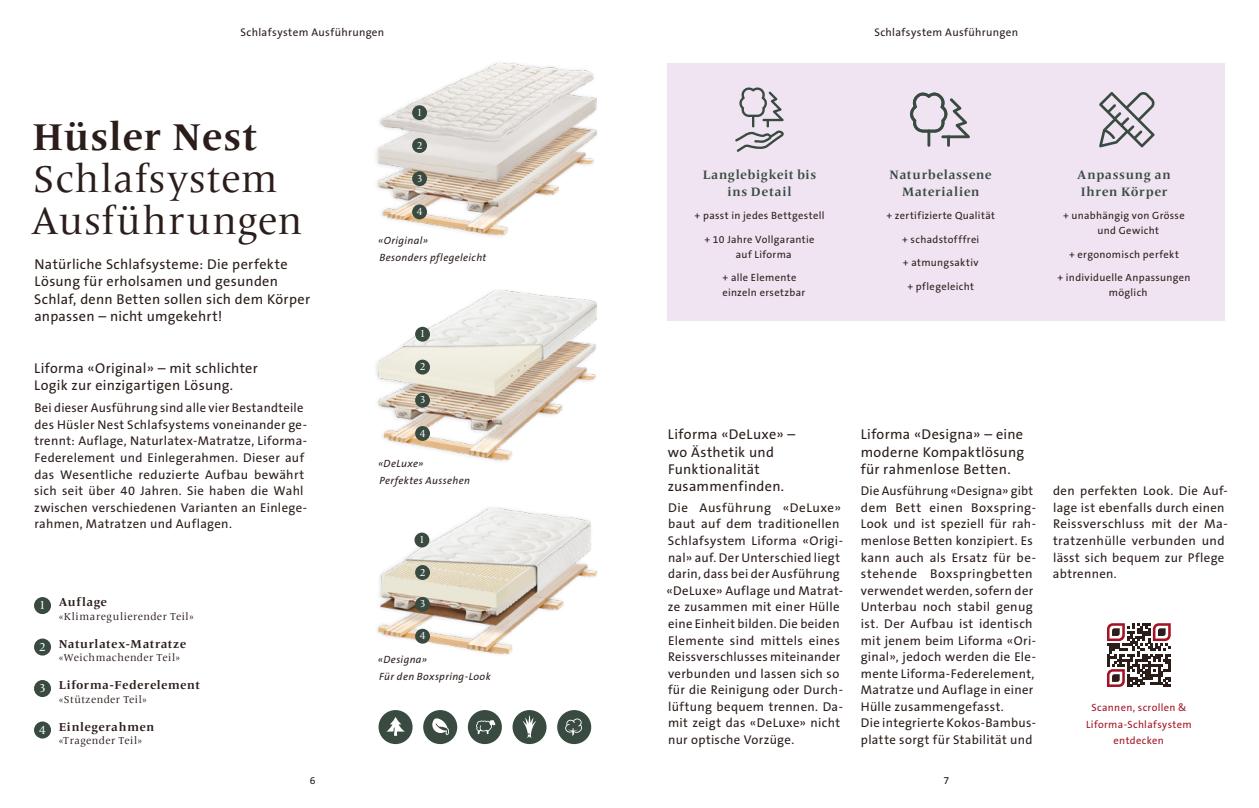
<style>
.page{position:relative;width:1259px;height:808px;background:#fff}
.page>*{position:absolute;margin:0;border:0;box-sizing:border-box;transform-origin:0 0}
.t1{font:39px/42px "Frutiger Serif LT Pro";letter-spacing:.025em;color:#2a1d1a}
.t2{font:700 39px "Frutiger Serif LT Pro";letter-spacing:.015em;color:#2a1d1a}
.t3{font:14.25px/17.2px "The Sans B W5 Plain";letter-spacing:.02em;color:#2a1d1a}
.t4{font:12.75px/16.6px "The Sans B W5 Plain";letter-spacing:.025em;color:#2a1d1a}
.t5{font:700 12.75px/16.5px "Frutiger Serif LT Pro";letter-spacing:.045em;color:#394b41;text-align:center}
.t6{font:700 12px "Frutiger Serif LT Pro";letter-spacing:.04em;color:#2a1d1a}
.t7{font:12px "Frutiger Serif LT Pro";color:#fff}
.t8{font:11.1px "The Sans B W5 Plain";letter-spacing:.03em;color:#2a1d1a}
.t9{font:10.5px/15px "The Sans B W5 Plain";letter-spacing:.035em;color:#2a1d1a}
.t10{font:italic 10.5px/16.5px "The Sans B W5 Plain";letter-spacing:.035em;color:#2a1d1a}
.t11{font:10.5px "Frutiger Serif LT Pro";letter-spacing:.035em;color:#2a1d1a}
.t12{font:10.5px/16.5px "The Sans B W5 Plain";letter-spacing:.035em;color:#a41223;text-align:center}
.t13{font:10.5px "Frutiger Serif LT Pro";color:#fff}
.s1{font-weight:400;color:#fff}
</style>
<div class="page">
<img style="left:379px;top:64px;width:218px;height:170px">
<div style="left:412px;top:105px;width:15px;height:15px;background:#394b41;border-radius:50%"></div>
<div style="left:412px;top:138px;width:15px;height:15px;background:#394b41;border-radius:50%"></div>
<div style="left:412px;top:171px;width:15px;height:15px;background:#394b41;border-radius:50%"></div>
<div style="left:412px;top:204px;width:15px;height:15px;background:#394b41;border-radius:50%"></div>
<img style="left:379px;top:509px;width:218px;height:144px">
<div style="left:414px;top:533px;width:15px;height:14px;background:#394b41;border-radius:50%"></div>
<div style="left:415px;top:565px;width:15px;height:15px;background:#394b41;border-radius:50%"></div>
<div style="left:415px;top:597px;width:15px;height:15px;background:#394b41;border-radius:50%"></div>
<div style="left:415px;top:629px;width:15px;height:15px;background:#394b41;border-radius:50%"></div>
<img style="left:379px;top:291px;width:217px;height:168px">
<div style="left:415px;top:327px;width:15px;height:15px;background:#394b41;border-radius:50%"></div>
<div style="left:415px;top:360px;width:15px;height:14px;background:#394b41;border-radius:50%"></div>
<div style="left:415px;top:393px;width:15px;height:15px;background:#394b41;border-radius:50%"></div>
<div style="left:415px;top:426px;width:15px;height:15px;background:#394b41;border-radius:50%"></div>
<div style="left:557px;top:710px;width:34px;height:34px;background:#394b41;border-radius:50%"></div>
<svg style="left:565px;top:718px;width:17px;height:18px"></svg>
<div style="left:468px;top:710px;width:34px;height:34px;background:#394b41;border-radius:50%"></div>
<svg style="left:476px;top:720px;width:19px;height:14px"></svg>
<div style="left:423px;top:710px;width:34px;height:34px;background:#394b41;border-radius:50%"></div>
<svg style="left:432px;top:718px;width:17px;height:17px"></svg>
<div style="left:378px;top:710px;width:34px;height:34px;background:#394b41;border-radius:50%"></div>
<svg style="left:386px;top:717px;width:19px;height:19px"></svg>
<div style="left:512px;top:710px;width:34px;height:34px;background:#394b41;border-radius:50%"></div>
<svg style="left:522px;top:715px;width:14px;height:23px"></svg>
<div style="left:34px;top:597px;width:17px;height:17px;background:#394b41;border-radius:50%"></div>
<div style="left:34px;top:680px;width:17px;height:17px;background:#394b41;border-radius:50%"></div>
<div style="left:34px;top:638px;width:17px;height:17px;background:#394b41;border-radius:50%"></div>
<div style="left:34px;top:721px;width:17px;height:17px;background:#394b41;border-radius:50%"></div>
<div style="left:668px;top:63px;width:557px;height:258px;background:#f0e4f2"></div>
<svg style="left:735px;top:87px;width:49px;height:65px"></svg>
<svg style="left:910px;top:93px;width:60px;height:54px"></svg>
<svg style="left:1099px;top:92px;width:55px;height:55px"></svg>
<svg style="left:1107px;top:623px;width:63px;height:64px"></svg>
<p class="t8" style="left:241px;top:25px;width:145px">Schlafsystem Ausführungen</p>
<p class="t8" style="left:874px;top:25px;width:145px">Schlafsystem Ausführungen</p>
<h1 class="t2" style="left:33px;top:114px;width:226px">Hüsler Nest</h1>
<h1 class="t1" style="left:31px;top:158px;width:273px">Schlafsystem<br>Ausführungen</h1>
<p class="t3" style="left:34px;top:256px;width:277px">Natürliche Schlafsysteme: Die perfekte Lösung für erholsamen und gesunden Schlaf, denn Betten sollen sich dem Körper anpassen – nicht umgekehrt!</p>
<p class="t3" style="left:34px;top:360px;width:225px">Liforma «Original» – mit schlichter<br>Logik zur einzigartigen Lösung.</p>
<p class="t4" style="left:34px;top:400px;width:274px">Bei dieser Ausführung sind alle vier Bestandteile des Hüsler Nest Schlafsystems voneinander ge&shy;trennt: Auflage, Naturlatex-Matratze, Liforma-Federelement und Einlegerahmen. Dieser auf das Wesentliche reduzierte Aufbau bewährt sich seit über 40 Jahren. Sie haben die Wahl zwischen verschiedenen Varianten an Einlege&shy;rahmen, Matratzen und Auflagen.</p>
<p class="t6" style="left:39px;top:595px;width:69px"><span class="s1">1</span> Auflage</p>
<p class="t11" style="left:59px;top:610px;width:137px">«Klimaregulierender Teil»</p>
<p class="t6" style="left:39px;top:636px;width:148px"><span class="s1">2</span> Naturlatex-Matratze</p>
<p class="t11" style="left:59px;top:651px;width:123px">«Weichmachender Teil»</p>
<p class="t6" style="left:39px;top:678px;width:162px"><span class="s1">3</span> Liforma-Federelement</p>
<p class="t11" style="left:59px;top:693px;width:90px">«Stützender Teil»</p>
<p class="t7" style="left:39px;top:722px;width:8px">4</p>
<p class="t6" style="left:59px;top:719px;width:97px">Einlegerahmen</p>
<p class="t11" style="left:59px;top:734px;width:85px">«Tragender Teil»</p>
<p class="t13" style="left:417px;top:106px;width:7px">1</p>
<p class="t13" style="left:417px;top:139px;width:7px">2</p>
<p class="t13" style="left:417px;top:172px;width:7px">3</p>
<p class="t13" style="left:417px;top:205px;width:7px">4</p>
<p class="t10" style="left:378px;top:233px;width:110px">«Original»<br>Besonders pflegeleicht</p>
<p class="t13" style="left:420px;top:328px;width:7px">1</p>
<p class="t13" style="left:420px;top:360px;width:7px">2</p>
<p class="t13" style="left:420px;top:394px;width:7px">3</p>
<p class="t13" style="left:420px;top:427px;width:7px">4</p>
<p class="t10" style="left:378px;top:456px;width:94px">«DeLuxe»<br>Perfektes Aussehen</p>
<p class="t13" style="left:419px;top:533px;width:7px">1</p>
<p class="t13" style="left:420px;top:566px;width:7px">2</p>
<p class="t13" style="left:420px;top:598px;width:7px">3</p>
<p class="t13" style="left:420px;top:629px;width:7px">4</p>
<p class="t10" style="left:378px;top:652px;width:114px">«Designa»<br>Für den Boxspring-Look</p>
<p class="t5" style="left:702px;top:167px;width:115px">Langlebigkeit bis ins Detail</p>
<p class="t9" style="left:694px;top:208px;width:131px">+ passt in jedes Bettgestell</p>
<p class="t9" style="left:736px;top:232px;width:80px;text-indent:-31px">+ 10 Jahre Vollgarantie auf Liforma</p>
<p class="t9" style="left:722px;top:270px;width:84px">+ alle Elemente einzeln ersetzbar</p>
<p class="t5" style="left:889px;top:167px;width:104px">Naturbelassene<br>Materialien</p>
<p class="t9" style="left:886px;top:208px;width:110px">+ zertifizierte Qualität</p>
<p class="t9" style="left:902px;top:232px;width:79px">+ schadstofffrei</p>
<p class="t9" style="left:903px;top:255px;width:77px">+ atmungsaktiv</p>
<p class="t9" style="left:907px;top:279px;width:68px">+ pflegeleicht</p>
<p class="t3" style="left:667px;top:426px;width:129px">Liforma «DeLuxe» – wo Ästhetik und<br>Funktionalität zusammenfinden.</p>
<p class="t4" style="left:666px;top:499px;width:178px">Die Ausführung «DeLuxe» baut auf dem traditionellen<br>Schlafsystem Liforma «Origi&shy;nal» auf. Der Unterschied liegt darin, dass bei der Ausführung «DeLuxe» Auflage und Matrat&shy;ze zusammen mit einer Hülle eine Einheit bilden. Die beiden<br>Elemente sind mittels eines<br>Reissverschlusses miteinander verbunden und lassen sich so für die Reinigung oder Durch&shy;lüftung bequem trennen. Da&shy;mit zeigt das «DeLuxe» nicht nur optische Vorzüge.</p>
<p class="t3" style="left:860px;top:426px;width:165px;text-align:justify">Liforma «Designa» – eine moderne Kompaktlösung für rahmenlose Betten.</p>
<p class="t4" style="left:860px;top:483px;width:177px">Die Ausführung «Designa» gibt dem Bett einen Boxspring-<br>Look und ist speziell für rah&shy;menlose Betten konzipiert. Es kann auch als Ersatz für be&shy;stehende Boxspringbetten verwendet werden, sofern der<br>Unterbau noch stabil genug ist. Der Aufbau ist identisch mit jenem beim Liforma «Ori&shy;ginal», jedoch werden die Ele&shy;mente Liforma-Federelement,<br>Matratze und Auflage in einer<br>Hülle zusammengefasst.<br>Die integrierte Kokos-Bambus&shy;platte sorgt für Stabilität und</p>
<p class="t9" style="left:310px;top:773px;width:7px">6</p>
<p class="t9" style="left:943px;top:773px;width:7px">7</p>
<p class="t5" style="left:1077px;top:167px;width:95px;text-align:left">Anpassung an<br>Ihren Körper</p>
<p class="t9" style="left:1097px;top:208px;width:89px;text-indent:-34px">+ unabhängig von Grösse und Gewicht</p>
<p class="t9" style="left:1069px;top:247px;width:111px">+ ergonomisch perfekt</p>
<p class="t9" style="left:1109px;top:270px;width:83px;text-indent:-51px">+ individuelle Anpassungen möglich</p>
<p class="t4" style="left:1053px;top:483px;width:176px">den perfekten Look. Die Auf&shy;lage ist ebenfalls durch einen<br>Reissverschluss mit der Ma&shy;tratzenhülle verbunden und lässt sich bequem zur Pflege abtrennen.</p>
<p class="t12" style="left:1086px;top:699px;width:107px">Scannen, scrollen &amp;<br>Liforma-Schlafsystem entdecken</p>
</div>
